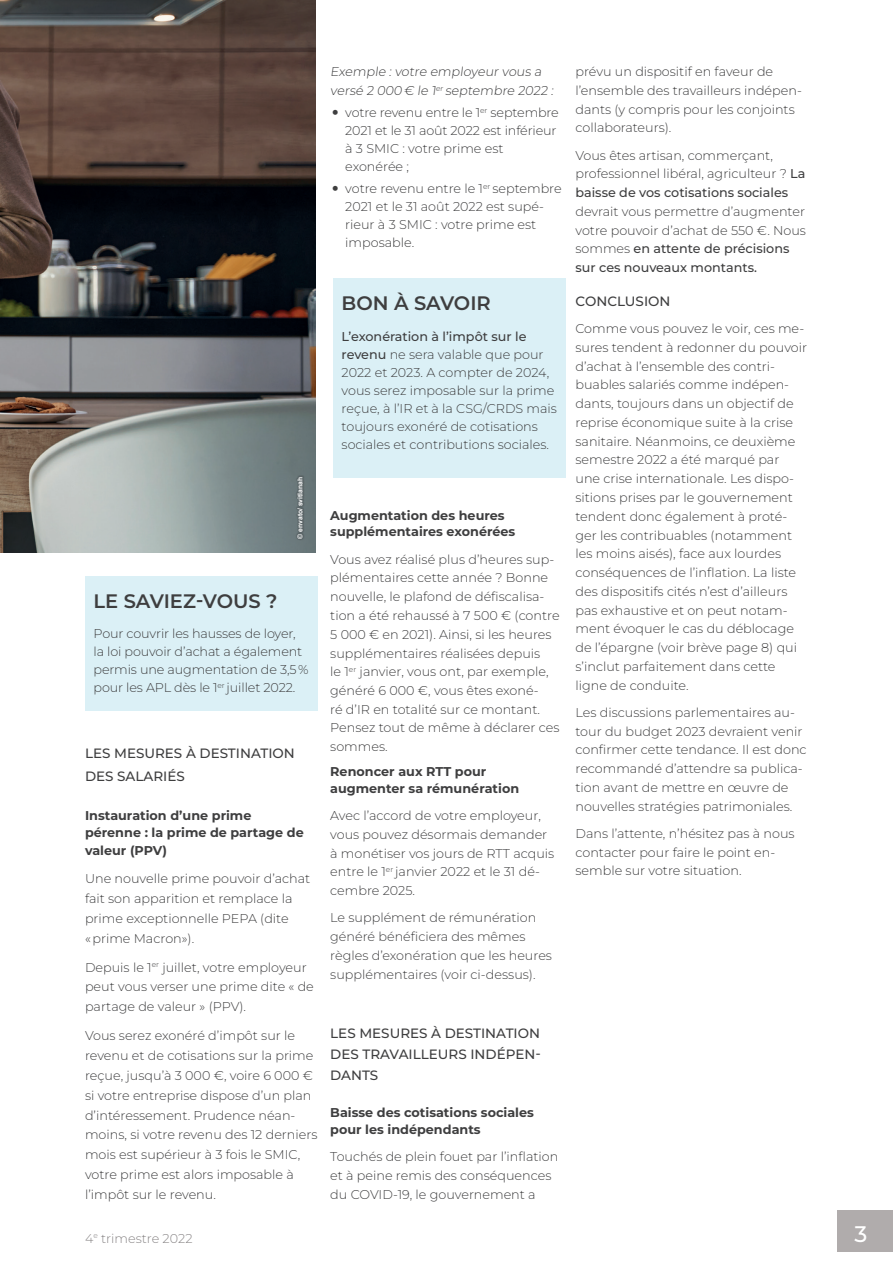
<style>
.page{position:relative;width:893px;height:1263px;background:#fff}
.page>*{position:absolute;margin:0;border:0;box-sizing:border-box;transform-origin:0 0}
.t1{font:500 22.5px "Montserrat";color:#fff}
.t2{font:600 19.5px "Montserrat";color:#3e3e3f}
.t3{font:500 13.5px/21px "Montserrat";color:#3e3e3f}
.t4{font:300 12.75px/18.8px "Montserrat";color:#3e3e3f}
.t5{font:700 12.75px/16.5px "Montserrat";color:#3e3e3f}
.t6{font:300 12.75px "Montserrat";color:#888586}
.t7{font:700 6.75px "Arial";color:#fff}
.s1{font-weight:500}
</style>
<div class="page">
<div style="left:838px;top:1210px;width:55px;height:41px;background:#b0acac"></div>
<img style="left:0;top:0;width:316px;height:552px">
<div style="left:85px;top:576px;width:232px;height:134px;background:#dbf0f6"></div>
<div style="left:296px;top:475px;width:9px;height:66px;background:#5b6568"></div>
<div style="left:333px;top:279px;width:233px;height:199px;background:#dbf0f6"></div>
<p class="t4" style="left:330px;top:62px;width:227px">Exemple : votre employeur vous a versé 2 000 € le 1<sup>er</sup> septembre 2022 :</p>
<p class="t4" style="left:345px;top:103px;width:215px;line-height:18px">votre revenu entre le 1<sup>er</sup> septembre<br>2021 et le 31 août 2022 est inférieur à 3 SMIC : votre prime est exonérée ;</p>
<p class="t4" style="left:345px;top:180px;width:218px;line-height:18px">votre revenu entre le 1<sup>er</sup> septembre<br>2021 et le 31 août 2022 est supé&shy;rieur à 3 SMIC : votre prime est imposable.</p>
<p class="t7" style="left:295px;top:539px;width:63px;rotate:-90deg">© envato/ svitlanah</p>
<h2 class="t2" style="left:94px;top:587px;width:185px">LE SAVIEZ-VOUS ?</h2>
<p class="t4" style="left:94px;top:624px;width:216px;line-height:18px">Pour couvrir les hausses de loyer, la loi pouvoir d’achat a également permis une augmentation de 3,5 % pour les APL dès le 1<sup>er</sup> juillet 2022.</p>
<p class="t3" style="left:85px;top:742px;width:211px;line-height:22.2px">LES MESURES À DESTINATION<br>DES SALARIÉS</p>
<p class="t5" style="left:85px;top:805px;width:220px;line-height:17.7px">Instauration d’une prime pérenne : la prime de partage de valeur (PPV)</p>
<p class="t4" style="left:85px;top:868px;width:227px;line-height:20px">Une nouvelle prime pouvoir d’achat fait son apparition et remplace la prime exceptionnelle PEPA (dite<br>« prime Macron»).</p>
<p class="t4" style="left:85px;top:957px;width:230px;line-height:20px">Depuis le 1<sup>er</sup> juillet, votre employeur peut vous verser une prime dite « de partage de valeur » (PPV).</p>
<p class="t4" style="left:85px;top:1025px;width:234px;line-height:20px">Vous serez exonéré d’impôt sur le revenu et de cotisations sur la prime reçue, jusqu’à 3 000 €, voire 6 000 € si votre entreprise dispose d’un plan d’intéressement. Prudence néan&shy;moins, si votre revenu des 12 derniers mois est supérieur à 3 fois le SMIC, votre prime est alors imposable à l’impôt sur le revenu.</p>
<h2 class="t2" style="left:342px;top:289px;width:151px">BON À SAVOIR</h2>
<p class="t4" style="left:342px;top:327px;width:217px;line-height:18px"><span class="s1">L’exonération à l’impôt sur le revenu</span> ne sera valable que pour<br>2022 et 2023. A compter de 2024, vous serez imposable sur la prime reçue, à l’IR et à la CSG/CRDS mais toujours exonéré de cotisations sociales et contributions sociales.</p>
<p class="t5" style="left:330px;top:506px;width:187px">Augmentation des heures supplémentaires exonérées</p>
<p class="t4" style="left:330px;top:549px;width:231px">Vous avez réalisé plus d’heures sup&shy;plémentaires cette année ? Bonne nouvelle, le plafond de défiscalisa&shy;tion a été rehaussé à 7 500 € (contre<br>5 000 € en 2021). Ainsi, si les heures supplémentaires réalisées depuis<br>le 1<sup>er</sup> janvier, vous ont, par exemple, généré 6 000 €, vous êtes exoné-<br>ré d’IR en totalité sur ce montant.<br>Pensez tout de même à déclarer ces sommes.</p>
<p class="t5" style="left:330px;top:763px;width:190px">Renoncer aux RTT pour augmenter sa rémunération</p>
<p class="t4" style="left:330px;top:806px;width:226px">Avec l’accord de votre employeur, vous pouvez désormais demander à monétiser vos jours de RTT acquis entre le 1<sup>er</sup> janvier 2022 et le 31 dé&shy;cembre 2025.</p>
<p class="t4" style="left:330px;top:908px;width:223px">Le supplément de rémunération généré bénéficiera des mêmes règles d’exonération que les heures supplémentaires (voir ci-dessus).</p>
<p class="t3" style="left:330px;top:1022px;width:212px;text-align:justify">LES MESURES À DESTINATION DES TRAVAILLEURS INDÉPEN-DANTS</p>
<p class="t5" style="left:330px;top:1104px;width:205px">Baisse des cotisations sociales pour les indépendants</p>
<p class="t4" style="left:330px;top:1147px;width:230px">Touchés de plein fouet par l’inflation et à peine remis des conséquences du COVID-19, le gouvernement a</p>
<p class="t4" style="left:575px;top:62px;width:228px">prévu un dispositif en faveur de l’ensemble des travailleurs indépen&shy;dants (y compris pour les conjoints collaborateurs).</p>
<p class="t4" style="left:575px;top:145px;width:231px">Vous êtes artisan, commerçant, professionnel libéral, agriculteur ? <span class="s1">La baisse de vos cotisations sociales</span></p>
<p class="t4" style="left:575px;top:202px;width:232px">devrait vous permettre d’augmenter votre pouvoir d’achat de 550 €. Nous sommes <span class="s1">en attente de précisions sur ces nouveaux montants.</span></p>
<p class="t3" style="left:575px;top:290px;width:97px">CONCLUSION</p>
<p class="t4" style="left:575px;top:319px;width:233px">Comme vous pouvez le voir, ces me&shy;sures tendent à redonner du pouvoir d’achat à l’ensemble des contri&shy;buables salariés comme indépen&shy;dants, toujours dans un objectif de reprise économique suite à la crise sanitaire. Néanmoins, ce deuxième semestre 2022 a été marqué par une crise internationale. Les dispo&shy;sitions prises par le gouvernement tendent donc également à proté&shy;ger les contribuables (notamment les moins aisés), face aux lourdes conséquences de l’inflation. La liste des dispositifs cités n’est d’ailleurs pas exhaustive et on peut notam&shy;ment évoquer le cas du déblocage de l’épargne (voir brève page 8) qui s’inclut parfaitement dans cette ligne de conduite.</p>
<p class="t4" style="left:575px;top:703px;width:233px">Les discussions parlementaires au&shy;tour du budget 2023 devraient venir confirmer cette tendance. Il est donc recommandé d’attendre sa publica&shy;tion avant de mettre en œuvre de nouvelles stratégies patrimoniales.</p>
<p class="t4" style="left:575px;top:824px;width:221px">Dans l’attente, n’hésitez pas à nous contacter pour faire le point en&shy;semble sur votre situation.</p>
<p class="t6" style="left:85px;top:1229px;width:109px">4<sup>e</sup> trimestre 2022</p>
<h1 class="t1" style="left:855px;top:1219px;width:14px">3</h1>
</div>
